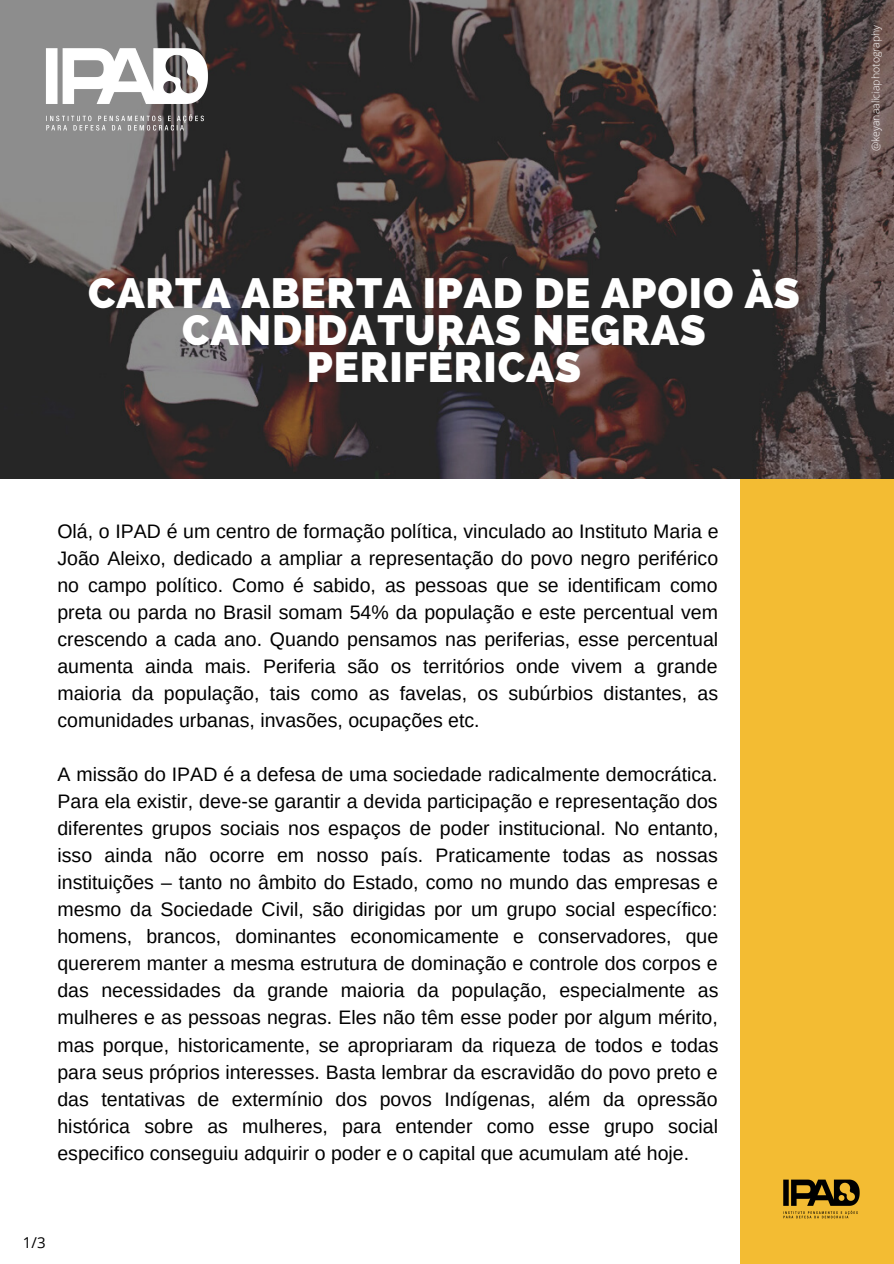
<style>
.page{position:relative;width:894px;height:1264px;background:#fff}
.page>*{position:absolute;margin:0;border:0;box-sizing:border-box;transform-origin:0 0}
.t1{font:800 42px/37.2px "Raleway";letter-spacing:.02em;color:#fff;text-align:center}
.t2{font:19.5px/27px "Arimo";color:#000;text-align:justify}
.t3{font:15px "Open Sans";color:#000}
.t4{font:300 10.5px "Open Sans";color:#fff}
</style>
<div class="page">
<div style="left:739px;top:146px;width:154px;height:1117px;background:#f3bc33"></div>
<img style="left:0;top:0;width:893px;height:478px">
<img style="left:23px;top:16px;width:208px;height:147px">
<img style="left:783px;top:1179px;width:77px;height:40px">
<h1 class="t1" style="left:88px;top:274px;width:713px">CARTA ABERTA IPAD DE APOIO ÀS<br>CANDIDATURAS NEGRAS<br>PERIFÉRICAS</h1>
<p class="t2" style="left:57px;top:517px;width:662px">Olá, o IPAD é um centro de formação política, vinculado ao Instituto Maria e João Aleixo, dedicado a ampliar a representação do povo negro periférico no campo político. Como é sabido, as pessoas que se identificam como preta ou parda no Brasil somam 54% da população e este percentual vem crescendo a cada ano. Quando pensamos nas periferias, esse percentual aumenta ainda mais. Periferia são os territórios onde vivem a grande maioria da população, tais como as favelas, os subúrbios distantes, as comunidades urbanas, invasões, ocupações etc.</p>
<p class="t2" style="left:57px;top:761px;width:662px">A missão do IPAD é a defesa de uma sociedade radicalmente democrática.<br>Para ela existir, deve-se garantir a devida participação e representação dos diferentes grupos sociais nos espaços de poder institucional. No entanto, isso ainda não ocorre em nosso país. Praticamente todas as nossas instituições – tanto no âmbito do Estado, como no mundo das empresas e mesmo da Sociedade Civil, são dirigidas por um grupo social específico: homens, brancos, dominantes economicamente e conservadores, que quererem manter a mesma estrutura de dominação e controle dos corpos e das necessidades da grande maioria da população, especialmente as mulheres e as pessoas negras. Eles não têm esse poder por algum mérito, mas porque, historicamente, se apropriaram da riqueza de todos e todas para seus próprios interesses. Basta lembrar da escravidão do povo preto e das tentativas de extermínio dos povos Indígenas, além da opressão histórica sobre as mulheres, para entender como esse grupo social especifico conseguiu adquirir o poder e o capital que acumulam até hoje.</p>
<p class="t3" style="left:23px;top:1231px;width:24px">1/3</p>
<p class="t4" style="left:868px;top:151px;width:128px;rotate:-90deg">@keyanaaliciaphotography</p>
</div>
